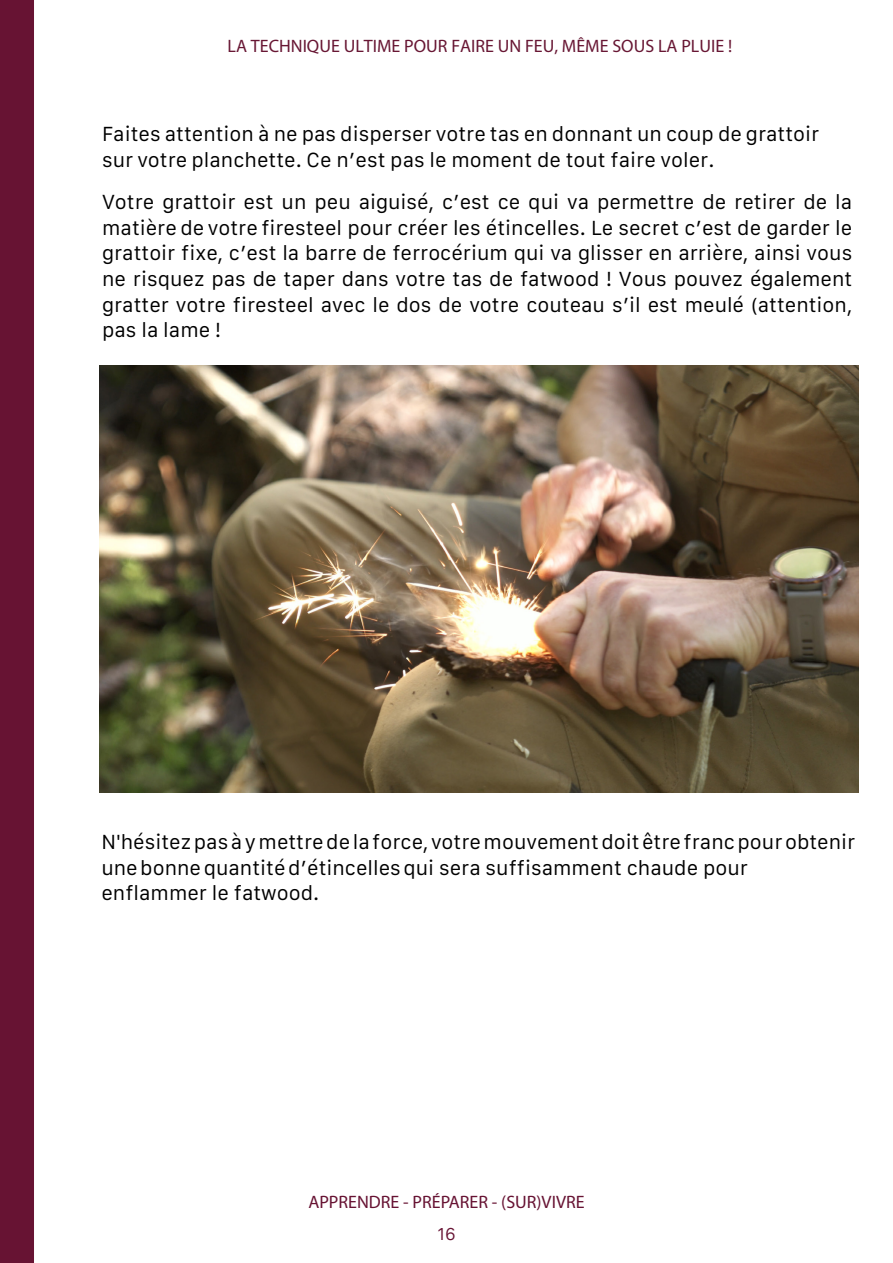
<style>
.page{position:relative;width:893px;height:1263px;background:#fff}
.page>*{position:absolute;margin:0;border:0;box-sizing:border-box;transform-origin:0 0}
.Body{font:19.5px/25.5px "Galvji";color:#000}
.t1{font:18px "Myriad Pro";color:#681734}
.t2{font:18px "Myriad Pro";color:#671333}
.t3{font:16.5px "Galvji";color:#671333}
</style>
<div class="page">
<div style="left:0;top:0;width:34px;height:1263px;background:#671333"></div>
<img style="left:99px;top:365px;width:760px;height:428px">
<p class="t1" style="left:228px;top:34px;width:506px">LA TECHNIQUE ULTIME POUR FAIRE UN FEU, MÊME SOUS LA PLUIE !</p>
<p class="Body" style="left:102px;top:122px;width:719px">Faites attention à ne pas disperser votre tas en donnant un coup de grattoir sur votre planchette. Ce n’est pas le moment de tout faire voler.</p>
<p class="Body" style="left:102px;top:190px;width:752px;text-align:justify">Votre grattoir est un peu aiguisé, c’est ce qui va permettre de retirer de la matière de votre firesteel pour créer les étincelles. Le secret c’est de garder le grattoir fixe, c’est la barre de ferrocérium qui va glisser en arrière, ainsi vous ne risquez pas de taper dans votre tas de fatwood ! Vous pouvez également gratter votre firesteel avec le dos de votre couteau s’il est meulé (attention, pas la lame !</p>
<p class="Body" style="left:101px;top:830px;width:755px">N'hésitez pas à y mettre de la force, votre mouvement doit être franc pour obtenir une bonne quantité d’étincelles qui sera suffisamment chaude pour enflammer le fatwood.</p>
<p class="t2" style="left:308px;top:1191px;width:278px">APPRENDRE - PRÉPARER - (SUR)VIVRE</p>
<p class="t3" style="left:437px;top:1224px;width:20px">16</p>
</div>
